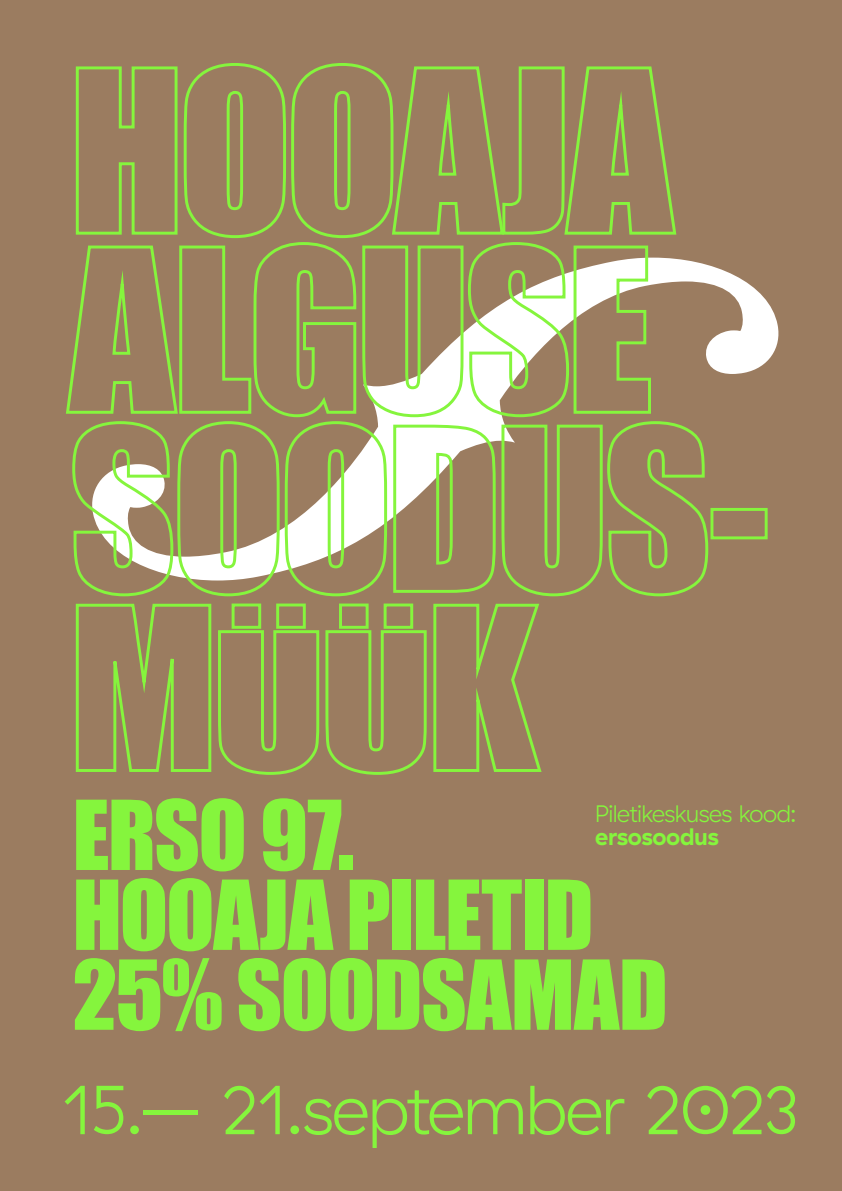
<style>
.page{position:relative;width:842px;height:1191px;background:#fff}
.page>*{position:absolute;margin:0;border:0;box-sizing:border-box;transform-origin:0 0}
.t1{font:89px/79.8px "Impact";letter-spacing:-.02em;color:#85f53d}
.t2{font:300 69.2px "GT Haptik";letter-spacing:-.03em;color:#85f53d}
.t3{font:300 23.8px "GT Haptik";letter-spacing:-.025em;color:#85f53d}
.t4{font:700 23.8px "GT Haptik";letter-spacing:-.015em;color:#85f53d}
</style>
<div class="page">
<div style="left:1px;top:0;width:841px;height:1191px;background:#9b7c60"></div>
<svg style="left:710px;top:265px;width:69px;height:275px"></svg>
<div style="left:710px;top:508px;width:58px;height:31px;border:3px solid #85f53d"></div>
<svg style="left:66px;top:63px;width:644px;height:712px"></svg>
<p class="t1" style="left:73px;top:793px;width:597px">ERSO 97.<br>HOOAJA PILETID<br>25% SOODSAMAD</p>
<p class="t3" style="left:595px;top:800px;width:203px">Piletikeskuses kood:</p>
<p class="t4" style="left:595px;top:821px;width:125px">ersosoodus</p>
<p class="t2" style="left:62px;top:1070px;width:739px">15.– 21.september 2023</p>
</div>
